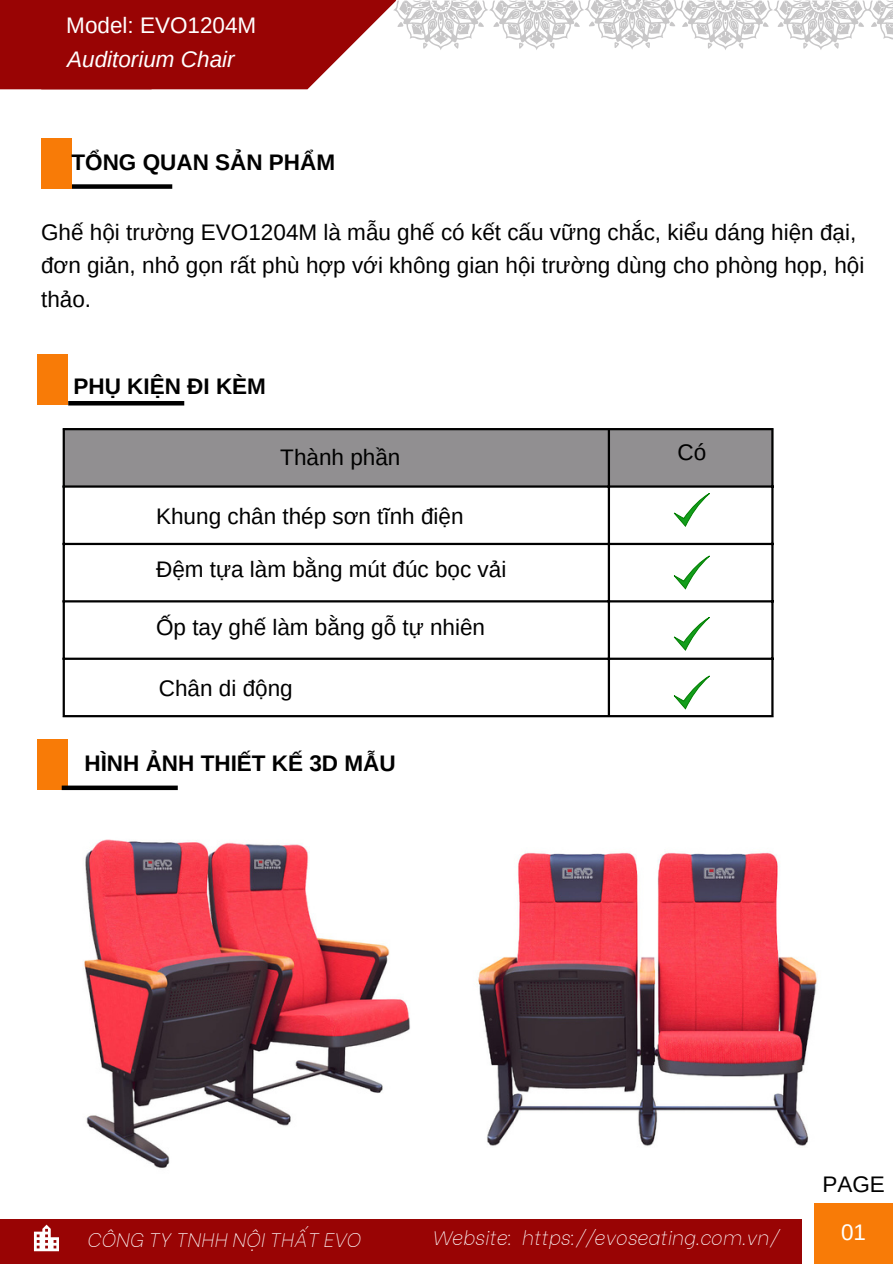
<style>
.page{position:relative;width:893px;height:1264px;background:#fff}
.page>*{position:absolute;margin:0;border:0;box-sizing:border-box;transform-origin:0 0}
.t1{font:22.5px/33.8px "Arimo";color:#000}
.t2{font:22.5px "Arimo";color:#000}
.t3{font:700 22.5px "Arimo";color:#000}
.t4{font:22.5px "Arimo";color:#fff}
.t5{font:italic 22.5px "Arimo";color:#fff}
.t6{font:italic 100 19.5px "Be Vietnam";color:#fff}
</style>
<div class="page">
<svg style="left:240px;top:0;width:153px;height:89px;fill:#990404"></svg>
<div style="left:0;top:0;width:240px;height:89px;background:#990404"></div>
<div style="left:56px;top:184px;width:116px;height:5px;background:#000"></div>
<div style="left:41px;top:138px;width:30px;height:51px;background:#f87b07"></div>
<hr style="left:68px;top:401px;width:116px;height:4px;background:#000">
<div style="left:38px;top:354px;width:30px;height:50px;background:#f87b07"></div>
<div style="left:0;top:1219px;width:801px;height:44px;background:#990404"></div>
<div style="left:813px;top:1203px;width:79px;height:60px;background:#f87b07"></div>
<svg style="left:34px;top:1224px;width:25px;height:27px"></svg>
<svg style="left:393px;top:0;width:500px;height:50px"></svg>
<img style="left:83px;top:839px;width:327px;height:329px">
<img style="left:478px;top:852px;width:339px;height:294px">
<div style="left:38px;top:739px;width:30px;height:51px;background:#f87b07"></div>
<div style="left:62px;top:785px;width:116px;height:5px;background:#000"></div>
<div style="left:65px;top:430px;width:706px;height:55px;background:#918f91"></div>
<hr style="left:63px;top:430px;width:2px;height:285px;background:#000">
<hr style="left:607px;top:430px;width:3px;height:285px;background:#000">
<hr style="left:771px;top:430px;width:2px;height:285px;background:#000">
<hr style="left:63px;top:428px;width:710px;height:2px;background:#000">
<hr style="left:63px;top:485px;width:710px;height:2px;background:#000">
<hr style="left:63px;top:543px;width:710px;height:2px;background:#000">
<hr style="left:63px;top:600px;width:710px;height:2px;background:#000">
<hr style="left:63px;top:657px;width:710px;height:3px;background:#000">
<hr style="left:63px;top:715px;width:710px;height:2px;background:#000">
<svg style="left:673px;top:493px;width:36px;height:34px"></svg>
<svg style="left:674px;top:555px;width:35px;height:34px"></svg>
<svg style="left:673px;top:617px;width:36px;height:33px"></svg>
<svg style="left:674px;top:675px;width:35px;height:34px"></svg>
<p class="t4" style="left:66px;top:13px;width:191px">Model: EVO1204M</p>
<p class="t5" style="left:67px;top:47px;width:169px">Auditorium Chair</p>
<p class="t3" style="left:71px;top:150px;width:265px">TỔNG QUAN SẢN PHẨM</p>
<p class="t1" style="left:41px;top:215px;width:824px">Ghế hội trường EVO1204M là mẫu ghế có kết cấu vững chắc, kiểu dáng hiện đại, đơn giản, nhỏ gọn rất phù hợp với không gian hội trường dùng cho phòng họp, hội thảo.</p>
<p class="t3" style="left:74px;top:374px;width:194px">PHỤ KIỆN ĐI KÈM</p>
<p class="t2" style="left:280px;top:444px;width:122px">Thành phần</p>
<p class="t2" style="left:677px;top:440px;width:30px">Có</p>
<p class="t1" style="left:156px;top:499px;width:309px">Khung chân thép sơn tĩnh điện</p>
<p class="t2" style="left:156px;top:557px;width:351px">Đệm tựa làm bằng mút đúc bọc vải</p>
<p class="t2" style="left:156px;top:615px;width:330px">Ốp tay ghế làm bằng gỗ tự nhiên</p>
<p class="t2" style="left:159px;top:675px;width:135px">Chân di động</p>
<p class="t3" style="left:84px;top:751px;width:312px">HÌNH ẢNH THIẾT KẾ 3D MẪU</p>
<p class="t6" style="left:87px;top:1223px;width:275px">CÔNG TY TNHH NỘI THẤT EVO</p>
<p class="t6" style="left:432px;top:1221px;width:347px">Website: https://evoseating.com.vn/</p>
<p class="t2" style="left:822px;top:1171px;width:64px">PAGE</p>
<p class="t4" style="left:841px;top:1219px;width:27px">01</p>
</div>
